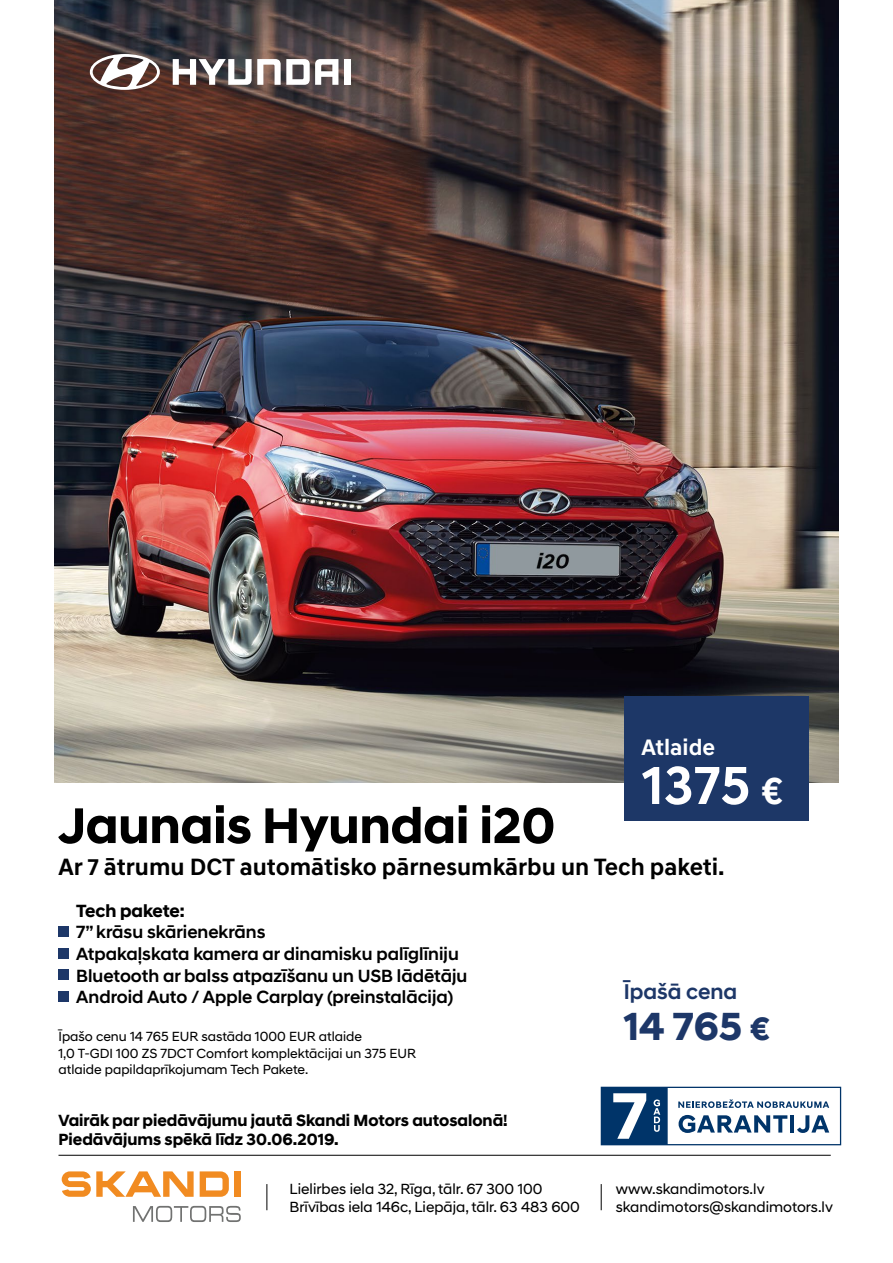
<style>
.page{position:relative;width:893px;height:1263px;background:#fff}
.page>*{position:absolute;margin:0;border:0;box-sizing:border-box;transform-origin:0 0}
.t1{font:700 56.4px "Hyundai Sans Text";color:#fff}
.t2{font:700 51px "Hyundai Sans Head";color:#000}
.t3{font:700 39.9px "Hyundai Sans Head";color:#1d3768}
.t4{font:700 24px "Hyundai Sans Text";color:#000}
.t5{font:700 22.8px "Hyundai Sans Text";color:#fff}
.t6{font:500 21.75px "Hyundai Sans Head";color:#1d3768}
.t7{font:500 18px/21.6px "Hyundai Sans Head";color:#000}
.t8{font:700 18px "Hyundai Sans Head";letter-spacing:-.005em;color:#000}
.t9{font:700 16.5px/19.4px "Hyundai Sans Head";color:#000}
.t10{font:15px/18px "Hyundai Sans Head";color:#000}
.t11{font:13.5px/16.2px "Hyundai Sans Head";color:#000}
.s1{font-size:39.6px}
.s2{font-size:33px}
</style>
<div class="page">
<img style="left:54px;top:0;width:785px;height:782px">
<div style="left:234px;top:1171px;width:7px;height:26px;background:#f18b21"></div>
<svg style="left:200px;top:1171px;width:29px;height:26px"></svg>
<svg style="left:62px;top:1171px;width:132px;height:26px"></svg>
<svg style="left:133px;top:1206px;width:108px;height:16px"></svg>
<hr style="left:58px;top:1155px;width:773px;height:1px;background:#000">
<svg style="left:267px;top:1184px;width:1px;height:26px"></svg>
<svg style="left:601px;top:1184px;width:1px;height:26px"></svg>
<svg style="left:601px;top:1087px;width:240px;height:58px"></svg>
<svg style="left:173px;top:59px;width:165px;height:26px"></svg>
<div style="left:344px;top:59px;width:7px;height:26px;background:#fff"></div>
<svg style="left:90px;top:54px;width:70px;height:36px"></svg>
<div style="left:624px;top:696px;width:185px;height:125px;background:#1d3767"></div>
<div style="left:58px;top:926px;width:11px;height:11px;background:#1d3768"></div>
<div style="left:58px;top:948px;width:11px;height:11px;background:#1d3768"></div>
<div style="left:58px;top:969px;width:11px;height:11px;background:#1d3768"></div>
<div style="left:58px;top:991px;width:11px;height:11px;background:#1d3768"></div>
<p class="t5" style="left:642px;top:733px;width:75px">Atlaide</p>
<h1 class="t1" style="left:642px;top:750px;width:143px">1375 <span class="s1">€</span></h1>
<h2 class="t2" style="left:58px;top:795px;width:498px">Jaunais Hyundai i20</h2>
<h3 class="t4" style="left:58px;top:852px;width:668px">Ar 7 ātrumu DCT automātisko pārnesumkārbu un Tech paketi.</h3>
<p class="t8" style="left:76px;top:900px;width:110px">Tech pakete:</p>
<p class="t7" style="left:76px;top:921px;width:392px">7” krāsu skārienekrāns<br>Atpakaļskata kamera ar dinamisku palīglīniju Bluetooth ar balss atpazīšanu un USB lādētāju Android Auto / Apple Carplay (preinstalācija)</p>
<p class="t6" style="left:624px;top:979px;width:115px">Īpašā cena</p>
<p class="t11" style="left:58px;top:1028px;width:305px">Īpašo cenu 14 765 EUR sastāda 1000 EUR atlaide</p>
<p class="t11" style="left:58px;top:1045px;width:359px">1,0 T-GDI 100 ZS 7DCT Comfort komplektācijai un 375 EUR atlaide papildaprīkojumam Tech Pakete.</p>
<p class="t9" style="left:58px;top:1111px;width:451px">Vairāk par piedāvājumu jautā Skandi Motors autosalonā!<br>Piedāvājums spēkā līdz 30.06.2019.</p>
<h3 class="t3" style="left:624px;top:1002px;width:148px">14 765 <span class="s2">€</span></h3>
<p class="t10" style="left:290px;top:1180px;width:292px">Lielirbes iela 32, Rīga, tālr. 67 300 100<br>Brīvības iela 146c, Liepāja, tālr. 63 483 600</p>
<p class="t10" style="left:616px;top:1180px;width:219px">www.skandimotors.lv skandimotors@skandimotors.lv</p>
</div>
